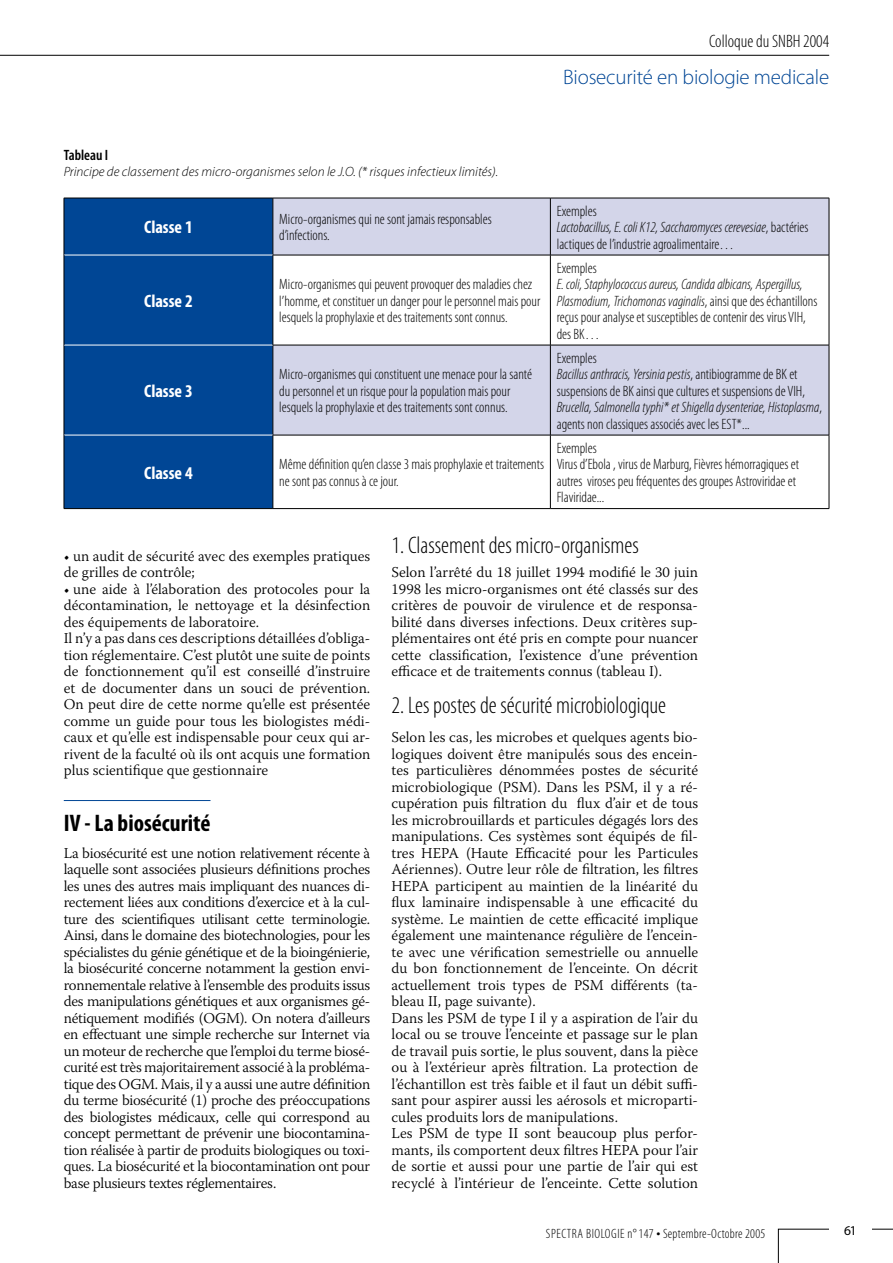
<style>
.page{position:relative;width:893px;height:1263px;background:#fff}
.page>*{position:absolute;margin:0;border:0;box-sizing:border-box;transform-origin:0 0}
.t1{font:300 condensed 24px "Myriad Pro";color:#000}
.t2{font:700 condensed 24px "Myriad Pro";color:#000}
.t3{font:300 21px "Myriad Pro";letter-spacing:-.01em;color:#004695}
.t4{font:700 condensed 18px "Myriad Pro";color:#fff}
.t5{font:300 condensed 18px "Myriad Pro";color:#000}
.t6{font:300 15px/16.5px "Warnock Pro";color:#000}
.t7{font:300 condensed 15px/16.5px "Myriad Pro";color:#000}
.t8{font:italic 300 condensed 15px/16.5px "Myriad Pro";color:#000}
.t9{font:600 condensed 15px "Myriad Pro";color:#000}
.t10{font:italic 300 13.5px "Myriad Pro";color:#000}
.t11{font:300 condensed 13.5px "Myriad Pro";letter-spacing:.025em;color:#000}
.t12{font:13.5px "Myriad Pro";color:#000}
.s1{font-style:italic}
.s2{font-style:normal}
.s3{font-size:16.5px}
</style>
<div class="page">
<svg style="left:778px;top:1229px;width:115px;height:34px"></svg>
<div style="left:829px;top:1214px;width:43px;height:28px;background:#fff"></div>
<hr style="left:0;top:55px;width:829px;height:1px;background:#000">
<hr style="left:64px;top:800px;width:146px;height:1px;background:#004695">
<div style="left:65px;top:199px;width:208px;height:309px;background:#004695"></div>
<svg style="left:274px;top:199px;width:555px;height:236px;fill:#d3d5e9"></svg>
<hr style="left:64px;top:198px;width:209px;height:1px;background:#000">
<hr style="left:64px;top:198px;width:1px;height:57px;background:#000">
<hr style="left:273px;top:198px;width:277px;height:1px;background:#000">
<hr style="left:273px;top:198px;width:1px;height:57px;background:#000">
<hr style="left:550px;top:198px;width:279px;height:1px;background:#000">
<hr style="left:550px;top:198px;width:1px;height:57px;background:#000">
<hr style="left:829px;top:198px;width:1px;height:57px;background:#000">
<hr style="left:273px;top:255px;width:277px;height:1px;background:#000">
<hr style="left:550px;top:255px;width:279px;height:1px;background:#000">
<hr style="left:550px;top:255px;width:1px;height:90px;background:#000">
<hr style="left:829px;top:255px;width:1px;height:90px;background:#000">
<hr style="left:64px;top:345px;width:1px;height:90px;background:#000">
<hr style="left:273px;top:345px;width:277px;height:1px;background:#000">
<hr style="left:273px;top:345px;width:1px;height:90px;background:#000">
<hr style="left:550px;top:345px;width:279px;height:1px;background:#000">
<hr style="left:550px;top:345px;width:1px;height:90px;background:#000">
<hr style="left:829px;top:345px;width:1px;height:90px;background:#000">
<hr style="left:273px;top:435px;width:277px;height:1px;background:#000">
<hr style="left:550px;top:435px;width:279px;height:1px;background:#000">
<hr style="left:550px;top:435px;width:1px;height:73px;background:#000">
<hr style="left:829px;top:435px;width:1px;height:73px;background:#000">
<hr style="left:273px;top:508px;width:277px;height:1px;background:#000">
<hr style="left:550px;top:508px;width:279px;height:1px;background:#000">
<hr style="left:64px;top:255px;width:209px;height:1px;background:#fff">
<hr style="left:64px;top:345px;width:209px;height:1px;background:#fff">
<hr style="left:64px;top:255px;width:1px;height:90px;background:#000">
<hr style="left:273px;top:255px;width:1px;height:90px;background:#000">
<hr style="left:64px;top:435px;width:209px;height:1px;background:#fff">
<hr style="left:64px;top:435px;width:1px;height:73px;background:#000">
<hr style="left:273px;top:435px;width:1px;height:73px;background:#000">
<hr style="left:64px;top:508px;width:209px;height:1px;background:#000">
<p class="t5" style="left:709px;top:30px;width:121px">Colloque du SNBH 2004</p>
<p class="t9" style="left:64px;top:145px;width:44px">Tableau I</p>
<p class="t10" style="left:64px;top:163px;width:436px">Principe de classement des micro-organismes selon le J.O. (* risques infectieux limités).</p>
<h2 class="t3" style="left:563px;top:64px;width:268px">Biosecurité en biologie medicale</h2>
<p class="t4" style="left:144px;top:216px;width:50px">Classe 1</p>
<p class="t7" style="left:279px;top:211px;width:214px">Micro-organismes qui ne sont jamais responsables d’infections.</p>
<p class="t7" style="left:557px;top:202px;width:253px">Exemples<br><span class="s1">Lactobacillus, E. coli K12, Saccharomyces cerevesiae</span>, bactéries lactiques de l’industrie agroalimentaire…</p>
<p class="t4" style="left:144px;top:290px;width:50px">Classe 2</p>
<p class="t4" style="left:144px;top:380px;width:50px">Classe 3</p>
<p class="t7" style="left:279px;top:276px;width:263px">Micro-organismes qui peuvent provoquer des maladies chez l’homme, et constituer un danger pour le personnel mais pour lesquels la prophylaxie et des traitements sont connus.</p>
<p class="t7" style="left:279px;top:366px;width:254px">Micro-organismes qui constituent une menace pour la santé du personnel et un risque pour la population mais pour lesquels la prophylaxie et des traitements sont connus.</p>
<p class="t4" style="left:144px;top:461px;width:50px">Classe 4</p>
<p class="t7" style="left:279px;top:456px;width:266px">Même définition qu’en classe 3 mais prophylaxie et traitements ne sont pas connus à ce jour.</p>
<p class="t7" style="left:557px;top:259px;width:42px">Exemples</p>
<p class="t8" style="left:557px;top:276px;width:262px">E. coli, Staphylococcus aureus, Candida albicans, Aspergillus, Plasmodium, Trichomonas vaginalis<span class="s2">, ainsi que des échantillons reçus pour analyse et susceptibles de contenir des virus VIH, des BK…</span></p>
<p class="t7" style="left:557px;top:349px;width:267px">Exemples<br><span class="s1">Bacillus anthracis, Yersinia pestis</span>, antibiogramme de BK et suspensions de BK ainsi que cultures et suspensions de VIH, <span class="s1">Brucella, Salmonella typhi* et Shigella dysenteriae, Histoplasma</span>, agents non classiques associés avec les EST*...</p>
<p class="t7" style="left:557px;top:439px;width:244px">Exemples<br>Virus d’Ebola , virus de Marburg, Fièvres hémorragiques et autres viroses peu fréquentes des groupes Astroviridae et Flaviridae...</p>
<p class="t6" style="left:64px;top:547px;width:308px">• un audit de sécurité avec des exemples pratiques de grilles de contrôle;</p>
<p class="t6" style="left:64px;top:580px;width:308px">• une aide à l’élaboration des protocoles pour la décontamination, le nettoyage et la désinfection des équipements de laboratoire.<br>Il n’y a pas dans ces descriptions détaillées d’obliga&shy;tion réglementaire. C’est plutôt une suite de points de fonctionnement qu’il est conseillé d’instruire et de documenter dans un souci de prévention.<br>On peut dire de cette norme qu’elle est présentée comme un guide pour tous les biologistes médi&shy;caux et qu’elle est indispensable pour ceux qui ar&shy;rivent de la faculté où ils ont acquis une formation plus scientifique que gestionnaire</p>
<h1 class="t2" style="left:64px;top:808px;width:148px">IV - La biosécurité</h1>
<p class="t6" style="left:64px;top:844px;width:308px;text-align:justify">La biosécurité est une notion relativement récente à laquelle sont associées plusieurs définitions proches les unes des autres mais impliquant des nuances di&shy;rectement liées aux conditions d’exercice et à la cul&shy;ture des scientifiques utilisant cette terminologie.<br>Ainsi, dans le domaine des biotechnologies, pour les spécialistes du génie génétique et de la bioingénierie, la biosécurité concerne notamment la gestion envi&shy;ronnementale relative à l’ensemble des produits issus des manipulations génétiques et aux organismes gé&shy;nétiquement modifiés (OGM). On notera d’ailleurs en effectuant une simple recherche sur Internet via un moteur de recherche que l’emploi du terme biosé&shy;curité est très majoritairement associé à la probléma&shy;tique des OGM. Mais, il y a aussi une autre définition du terme biosécurité (1) proche des préoccupations des biologistes médicaux, celle qui correspond au concept permettant de prévenir une biocontamina&shy;tion réalisée à partir de produits biologiques ou toxi&shy;ques. La biosécurité et la biocontamination ont pour base plusieurs textes réglementaires.</p>
<h1 class="t1" style="left:392px;top:531px;width:249px">1. Classement des micro-organismes</h1>
<p class="t6" style="left:392px;top:564px;width:308px;text-align:justify">Selon l’arrêté du 18 juillet 1994 modifié le 30 juin 1998 les micro-organismes ont été classés sur des critères de pouvoir de virulence et de responsa&shy;bilité dans diverses infections. Deux critères sup&shy;plémentaires ont été pris en compte pour nuancer cette classification, l’existence d’une prévention efficace et de traitements connus (tableau I).</p>
<h1 class="t1" style="left:392px;top:691px;width:276px">2. Les postes de sécurité microbiologique</h1>
<p class="t6" style="left:392px;top:729px;width:308px">Selon les cas, les microbes et quelques agents bio&shy;logiques doivent être manipulés sous des encein&shy;tes particulières dénommées postes de sécurité microbiologique (PSM). Dans les PSM, il y a ré&shy;cupération puis filtration du flux d’air et de tous les microbrouillards et particules dégagés lors des manipulations. Ces systèmes sont équipés de fil&shy;tres HEPA (Haute Efficacité pour les Particules Aériennes). Outre leur rôle de filtration, les filtres HEPA participent au maintien de la linéarité du flux laminaire indispensable à une efficacité du système. Le maintien de cette efficacité implique également une maintenance régulière de l’encein&shy;te avec une vérification semestrielle ou annuelle du bon fonctionnement de l’enceinte. On décrit actuellement trois types de PSM différents (ta&shy;bleau II, page suivante).<br>Dans les PSM de type I il y a aspiration de l’air du local ou se trouve l’enceinte et passage sur le plan de travail puis sortie, le plus souvent, dans la pièce ou à l’extérieur après filtration. La protection de l’échantillon est très faible et il faut un débit suffi&shy;sant pour aspirer aussi les aérosols et microparti&shy;cules produits lors de manipulations.<br>Les PSM de type II sont beaucoup plus perfor&shy;mants, ils comportent deux filtres HEPA pour l’air de sortie et aussi pour une partie de l’air qui est recyclé à l’intérieur de l’enceinte. Cette solution</p>
<p class="t11" style="left:546px;top:1225px;width:221px">Spectra Biologie n°147 <span class="s3">•</span> Septembre-Octobre 2005</p>
<p class="t12" style="left:844px;top:1222px;width:14px">61</p>
</div>
